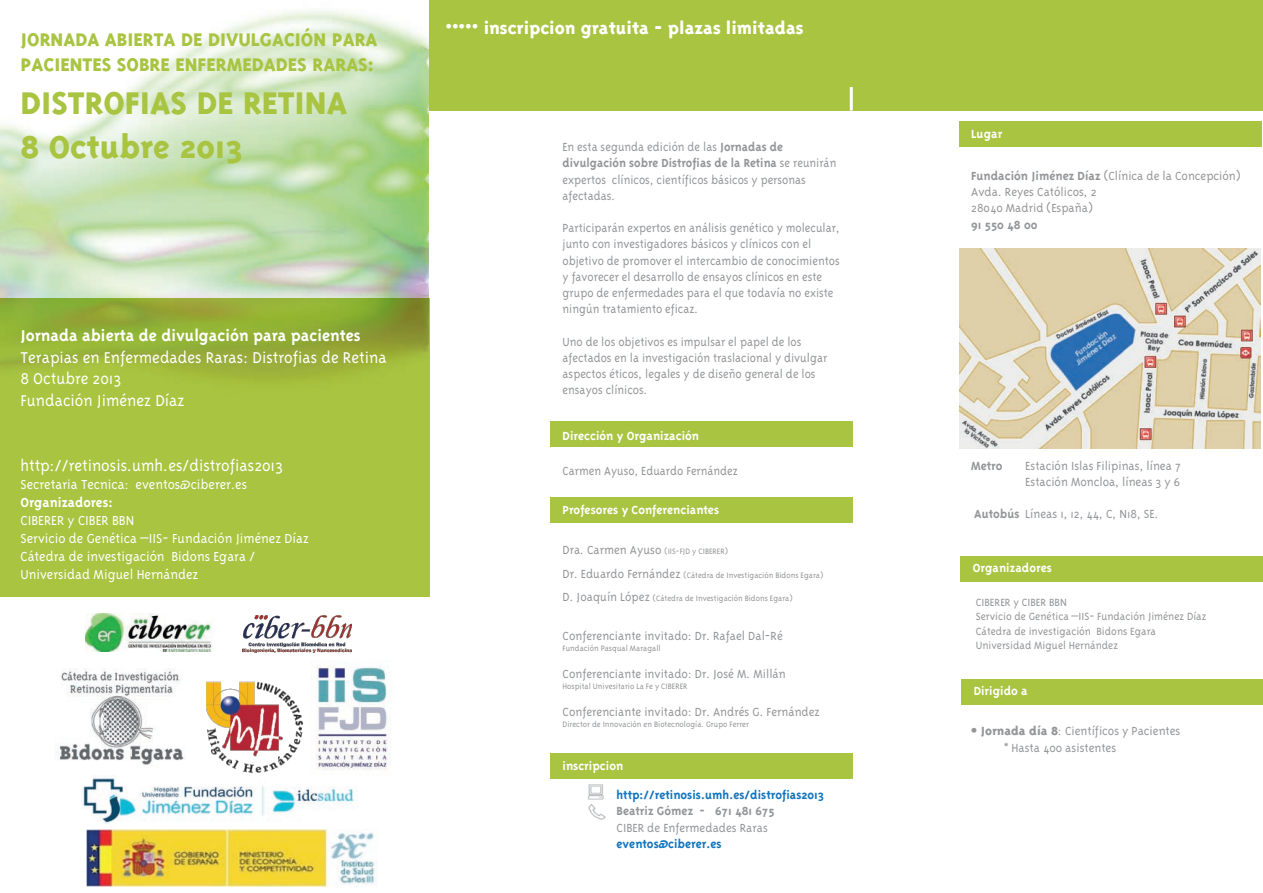
<style>
.page{position:relative;width:1263px;height:893px;background:#fff}
.page>*{position:absolute;margin:0;border:0;box-sizing:border-box;transform-origin:0 0}
.t1{font:800 36px/43.2px "Triplex";color:#a8c441}
.t2{font:800 21px/25.2px "Triplex";color:#a8c441}
.t3{font:800 19.5px "Triplex";color:#fff}
.t4{font:300 18px/21.6px "Triplex";color:#fff}
.t5{font:700 18px "Triplex";color:#fff}
.t6{font:300 15px/18px "Triplex";color:#fff}
.t7{font:700 15px "Triplex";color:#fff}
.t8{font:300 13.5px/16.2px "Triplex";color:#939598}
.t9{font:700 13.5px "Triplex";color:#fff}
.t10{font:700 13.5px "Triplex";color:#1074bc}
.t11{font:700 13.5px "Triplex";color:#939598}
.t12{font:300 12px/14.4px "Triplex";color:#939598}
.t13{font:300 9px "Triplex";color:#939598}
.s1{font-weight:700}
.s2{font-size:13.5px}
.s3{font-family:"Dingbest Web";font-weight:400}
.s4{font-weight:800}
</style>
<div class="page">
<div style="left:429px;top:0;width:834px;height:110px;background:#a8c441"></div>
<img style="left:0;top:11px;width:428px;height:287px">
<svg style="left:0;top:298px;width:430px;height:150px;background:#9db83b"></svg>
<div style="left:0;top:448px;width:430px;height:149px;background:#a8c441"></div>
<img style="left:206px;top:681px;width:98px;height:93px">
<img style="left:310px;top:665px;width:80px;height:106px">
<img style="left:85px;top:614px;width:127px;height:37px">
<img style="left:242px;top:615px;width:109px;height:37px">
<img style="left:56px;top:668px;width:129px;height:98px">
<div style="left:551px;top:421px;width:302px;height:26px;background:#a8c441"></div>
<div style="left:551px;top:497px;width:302px;height:26px;background:#a8c441"></div>
<div style="left:551px;top:753px;width:302px;height:26px;background:#a8c441"></div>
<img style="left:588px;top:784px;width:16px;height:16px">
<img style="left:959px;top:248px;width:302px;height:201px">
<div style="left:959px;top:121px;width:302px;height:26px;background:#a8c441"></div>
<div style="left:961px;top:556px;width:302px;height:26px;background:#a8c441"></div>
<hr style="left:850px;top:87px;width:3px;height:24px;background:#fff">
<img style="left:82px;top:775px;width:273px;height:48px">
<img style="left:588px;top:804px;width:18px;height:16px">
<img style="left:86px;top:829px;width:291px;height:57px">
<div style="left:962px;top:679px;width:301px;height:26px;background:#a8c441"></div>
<h2 class="t2" style="left:21px;top:27px;width:359px">JORNADA ABIERTA DE DIVULGACIÓN PARA<br>PACIENTES SOBRE ENFERMEDADES RARAS:</h2>
<h1 class="t1" style="left:21px;top:81px;width:328px">DISTROFIAS DE RETINA<br>8 Octubre 2013</h1>
<h3 class="t5" style="left:21px;top:325px;width:342px">Jornada abierta de divulgación para pacientes</h3>
<h3 class="t4" style="left:21px;top:346px;width:368px">Terapias en Enfermedades Raras: Distrofias de Retina<br>8 Octubre 2013<br>Fundación Jiménez Díaz</h3>
<h3 class="t4" style="left:21px;top:454px;width:264px">http://retinosis.umh.es/distrofias2013</h3>
<p class="t6" style="left:21px;top:475px;width:228px">Secretaria Tecnica: eventos@ciberer.es</p>
<p class="t7" style="left:21px;top:494px;width:94px">Organizadores:</p>
<p class="t6" style="left:21px;top:511px;width:290px">CIBERER y CIBER BBN<br>Servicio de Genética –IIS- Fundación Jiménez Díaz Cátedra de investigación Bidons Egara / Universidad Miguel Hernández</p>
<h3 class="t3" style="left:445px;top:17px;width:360px">••••• inscripcion gratuita - plazas limitadas</h3>
<p class="t8" style="left:562px;top:139px;width:275px">En esta segunda edición de las <span class="s1">Jornadas de divulgación sobre Distrofias de la Retina</span> se reunirán expertos clínicos, científicos básicos y personas afectadas.</p>
<p class="t8" style="left:562px;top:220px;width:279px">Participarán expertos en análisis genético y molecular, junto con investigadores básicos y clínicos con el objetivo de promover el intercambio de conocimientos y favorecer el desarrollo de ensayos clínicos en este grupo de enfermedades para el que todavía no existe ningún tratamiento eficaz.</p>
<p class="t8" style="left:562px;top:333px;width:266px">Uno de los objetivos es impulsar el papel de los afectados en la investigación traslacional y divulgar aspectos éticos, legales y de diseño general de los ensayos clínicos.</p>
<p class="t9" style="left:562px;top:428px;width:138px">Dirección y Organización</p>
<p class="t8" style="left:562px;top:463px;width:177px">Carmen Ayuso, Eduardo Fernández</p>
<p class="t9" style="left:562px;top:502px;width:158px">Profesores y Conferenciantes</p>
<p class="t13" style="left:562px;top:546px;width:167px"><span class="s2">Dra. Carmen Ayuso</span> (IIS-FJD y CIBERER)</p>
<p class="t13" style="left:563px;top:593px;width:231px"><span class="s2">D. Joaquín López</span> (Cátedra de Investigación Bidons Egara)</p>
<p class="t8" style="left:563px;top:628px;width:222px">Conferenciante invitado: Dr. Rafael Dal-Ré</p>
<p class="t13" style="left:563px;top:643px;width:100px">Fundación Pasqual Maragall</p>
<p class="t8" style="left:563px;top:666px;width:225px">Conferenciante invitado: Dr. José M. Millán</p>
<p class="t13" style="left:563px;top:681px;width:126px">Hospital Univesitario La Fe y CIBERER</p>
<p class="t8" style="left:563px;top:703px;width:259px">Conferenciante invitado: Dr. Andrés G. Fernández</p>
<p class="t13" style="left:563px;top:719px;width:188px">Director de Innovación en Biotecnología. Grupo Ferrer</p>
<p class="t13" style="left:562px;top:570px;width:262px"><span class="s2">Dr. Eduardo Fernández</span> (Cátedra de Investigación Bidons Egara)</p>
<p class="t9" style="left:562px;top:758px;width:62px">inscripcion</p>
<p class="t10" style="left:616px;top:787px;width:209px">http://retinosis.umh.es/distrofias2013</p>
<p class="t11" style="left:616px;top:804px;width:160px">Beatriz Gómez - 671 481 675</p>
<p class="t8" style="left:616px;top:819px;width:153px">CIBER de Enfermedades Raras</p>
<p class="t10" style="left:616px;top:836px;width:107px">eventos@ciberer.es</p>
<p class="t9" style="left:971px;top:126px;width:32px">Lugar</p>
<p class="t8" style="left:971px;top:168px;width:271px"><span class="s1">Fundación Jiménez Díaz</span> (Clínica de la Concepción)<br>Avda. Reyes Católicos, 2<br>28040 Madrid (España)</p>
<p class="t11" style="left:971px;top:217px;width:68px">91 550 48 00</p>
<p class="t11" style="left:971px;top:458px;width:33px">Metro</p>
<p class="t8" style="left:1025px;top:457px;width:157px">Estación Islas Filipinas, línea 7<br>Estación Moncloa, líneas 3 y 6</p>
<p class="t8" style="left:974px;top:506px;width:186px"><span class="s1">Autobús</span> Líneas 1, 12, 44, C, N18, SE.</p>
<p class="t9" style="left:973px;top:560px;width:81px">Organizadores</p>
<p class="t12" style="left:976px;top:595px;width:232px">CIBERER y CIBER BBN<br>Servicio de Genética –IIS- Fundación Jiménez Díaz Cátedra de investigación Bidons Egara Universidad Miguel Hernández</p>
<p class="t9" style="left:974px;top:683px;width:56px">Dirigido a</p>
<p class="t8" style="left:1004px;top:723px;width:178px;text-indent:-33px"><span class="s3">•</span> <span class="s4">Jornada día 8</span>: Científicos y Pacientes * Hasta 400 asistentes</p>
</div>
